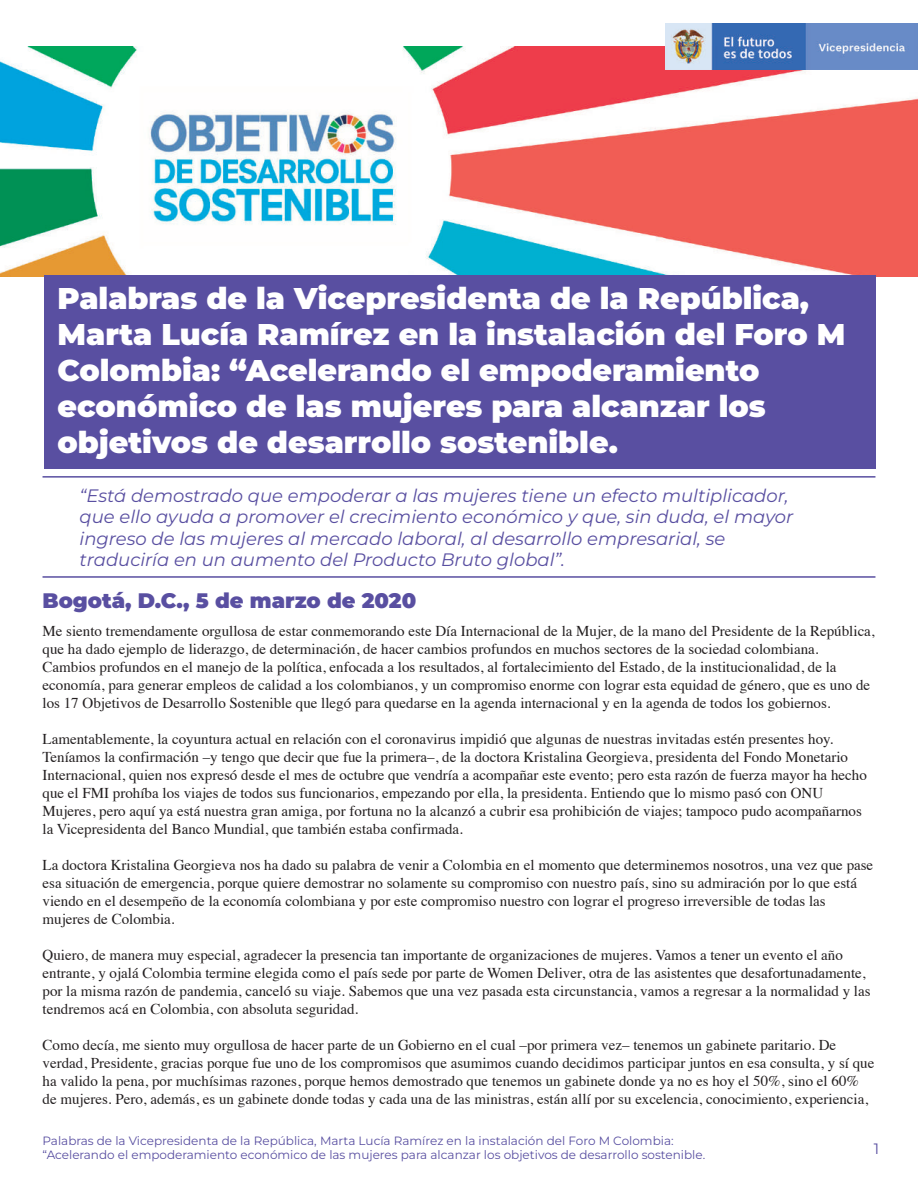
<style>
.page{position:relative;width:918px;height:1188px;background:#fff}
.page>*{position:absolute;margin:0;border:0;box-sizing:border-box;transform-origin:0 0}
.t1{font:100 30px/36px "Montserrat";color:#fff}
.t2{font:100 21px "Montserrat";color:#594fa1}
.t3{font:italic 100 18px/21.6px "Montserrat";color:#594fa1}
.t4{font:15px/18px "Times";color:#231f20}
.t5{font:100 15px "Montserrat";color:#594fa1}
.t6{font:100 12px/14.4px "Montserrat";color:#594fa1}
</style>
<div class="page">
<img style="left:0;top:47px;width:918px;height:229px">
<div style="left:44px;top:275px;width:831px;height:194px;background:#594fa1"></div>
<img style="left:666px;top:23px;width:252px;height:47px">
<hr style="left:43px;top:576px;width:832px;height:2px;background:#594fa1">
<hr style="left:43px;top:476px;width:832px;height:2px;background:#594fa1">
<h1 class="t1" style="left:58px;top:280px;width:789px">Palabras de la Vicepresidenta de la República, Marta Lucía Ramírez en la instalación del Foro M Colombia: “Acelerando el empoderamiento económico de las mujeres para alcanzar los objetivos de desarrollo sostenible.</h1>
<p class="t3" style="left:80px;top:484px;width:715px">“Está demostrado que empoderar a las mujeres tiene un efecto multiplicador, que ello ayuda a promover el crecimiento económico y que, sin duda, el mayor ingreso de las mujeres al mercado laboral, al desarrollo empresarial, se traduciría en un aumento del Producto Bruto global”.</p>
<h2 class="t2" style="left:43px;top:587px;width:375px">Bogotá, D.C., 5 de marzo de 2020</h2>
<p class="t4" style="left:43px;top:621px;width:834px">Me siento tremendamente orgullosa de estar conmemorando este Día Internacional de la Mujer, de la mano del Presidente de la República, que ha dado ejemplo de liderazgo, de determinación, de hacer cambios profundos en muchos sectores de la sociedad colombiana.<br>Cambios profundos en el manejo de la política, enfocada a los resultados, al fortalecimiento del Estado, de la institucionalidad, de la economía, para generar empleos de calidad a los colombianos, y un compromiso enorme con lograr esta equidad de género, que es uno de los 17 Objetivos de Desarrollo Sostenible que llegó para quedarse en la agenda internacional y en la agenda de todos los gobiernos.</p>
<p class="t4" style="left:43px;top:729px;width:826px">Lamentablemente, la coyuntura actual en relación con el coronavirus impidió que algunas de nuestras invitadas estén presentes hoy.<br>Teníamos la confirmación –y tengo que decir que fue la primera–, de la doctora Kristalina Georgieva, presidenta del Fondo Monetario Internacional, quien nos expresó desde el mes de octubre que vendría a acompañar este evento; pero esta razón de fuerza mayor ha hecho que el FMI prohíba los viajes de todos sus funcionarios, empezando por ella, la presidenta. Entiendo que lo mismo pasó con ONU Mujeres, pero aquí ya está nuestra gran amiga, por fortuna no la alcanzó a cubrir esa prohibición de viajes; tampoco pudo acompañarnos la Vicepresidenta del Banco Mundial, que también estaba confirmada.</p>
<p class="t4" style="left:43px;top:855px;width:832px">La doctora Kristalina Georgieva nos ha dado su palabra de venir a Colombia en el momento que determinemos nosotros, una vez que pase esa situación de emergencia, porque quiere demostrar no solamente su compromiso con nuestro país, sino su admiración por lo que está viendo en el desempeño de la economía colombiana y por este compromiso nuestro con lograr el progreso irreversible de todas las mujeres de Colombia.</p>
<p class="t4" style="left:43px;top:945px;width:830px">Quiero, de manera muy especial, agradecer la presencia tan importante de organizaciones de mujeres. Vamos a tener un evento el año entrante, y ojalá Colombia termine elegida como el país sede por parte de Women Deliver, otra de las asistentes que desafortunadamente, por la misma razón de pandemia, canceló su viaje. Sabemos que una vez pasada esta circunstancia, vamos a regresar a la normalidad y las tendremos acá en Colombia, con absoluta seguridad.</p>
<p class="t4" style="left:43px;top:1035px;width:833px">Como decía, me siento muy orgullosa de hacer parte de un Gobierno en el cual –por primera vez– tenemos un gabinete paritario. De verdad, Presidente, gracias porque fue uno de los compromisos que asumimos cuando decidimos participar juntos en esa consulta, y sí que ha valido la pena, por muchísimas razones, porque hemos demostrado que tenemos un gabinete donde ya no es hoy el 50%, sino el 60% de mujeres. Pero, además, es un gabinete donde todas y cada una de las ministras, están allí por su excelencia, conocimiento, experiencia,</p>
<p class="t6" style="left:43px;top:1133px;width:664px">Palabras de la Vicepresidenta de la República, Marta Lucía Ramírez en la instalación del Foro M Colombia: “Acelerando el empoderamiento económico de las mujeres para alcanzar los objetivos de desarrollo sostenible.</p>
<p class="t5" style="left:874px;top:1139px;width:7px">1</p>
</div>
